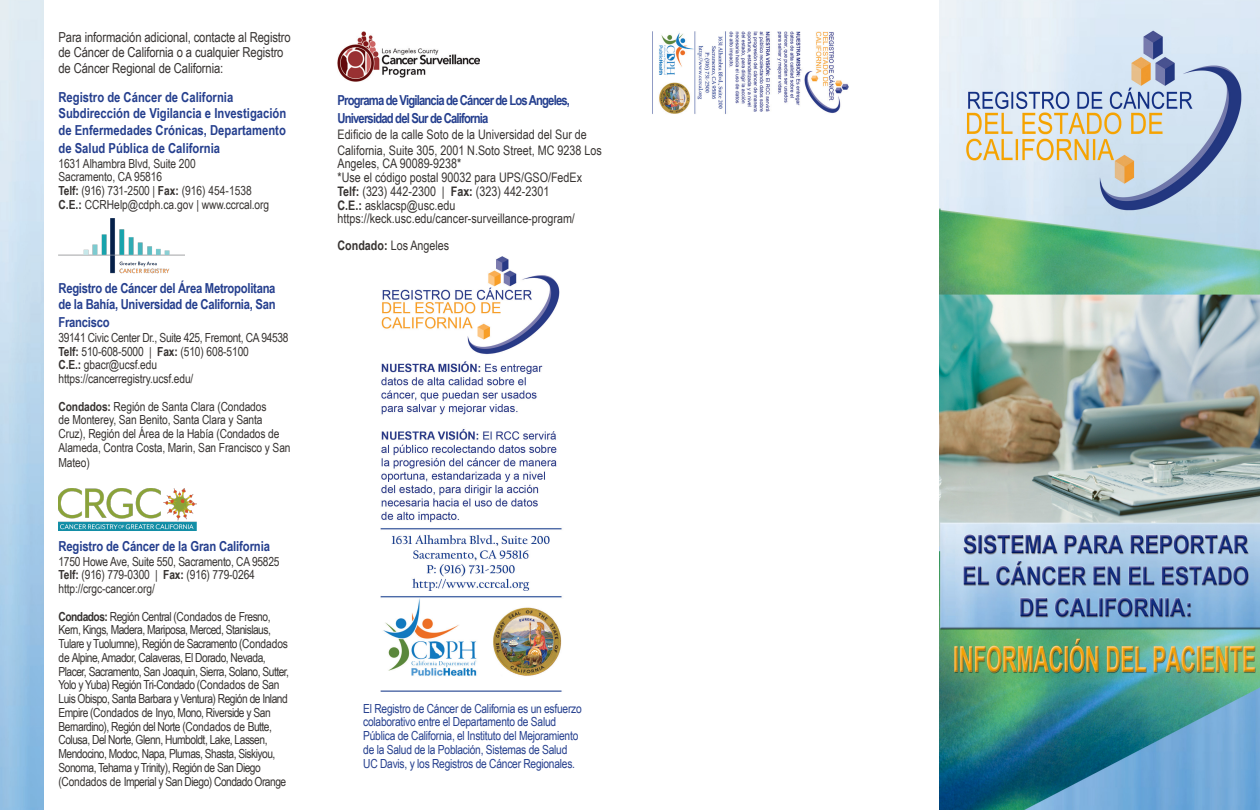
<style>
.page{position:relative;width:1260px;height:810px;background:#fff}
.page>*{position:absolute;margin:0;border:0;box-sizing:border-box;transform-origin:0 0}
.Bullet2{font:700 13.75px/16.2px "Arial Narrow";letter-spacing:-.01em;color:#253f8e}
.Bullet2-2{font:13.75px/15px "Arial Narrow";letter-spacing:-.01em;color:#373331}
.Bullet2-3{font:700 13.75px "Arial Narrow";letter-spacing:-.06em;color:#253f8e}
.Bullet2-4{font:13.12px/15.8px "Arial Narrow";color:#373331}
.Bullet2-5{font:12.5px/13.8px "Arial Narrow";letter-spacing:-.035em;color:#373331}
.Bullet2-6{font:12.5px/13.8px "Arial Narrow";letter-spacing:-.01em;color:#373331}
.Body{font:12.5px/13.8px "Arial Narrow";letter-spacing:-.02em;color:#253f8e}
.Bullet2-7{font:12.5px "Arial Narrow";color:#373331}
.Bullet2-8{font:12.5px "Arial Narrow";letter-spacing:-.005em;color:#373331}
.s1{font-weight:700}
</style>
<div class="page">
<img style="left:940px;top:0;width:320px;height:810px">
<img style="left:58px;top:489px;width:138px;height:41px">
<img style="left:338px;top:32px;width:141px;height:49px">
<img style="left:59px;top:218px;width:126px;height:56px">
<img style="left:381px;top:257px;width:181px;height:434px">
<img style="left:659px;top:32px;width:189px;height:82px">
<p class="Bullet2-2" style="left:58px;top:29px;width:234px">Para información adicional, contacte al Registro de Cáncer de California o a cualquier Registro</p>
<p class="Bullet2-2" style="left:58px;top:61px;width:166px">de Cáncer Regional de California:</p>
<p class="Bullet2" style="left:58px;top:89px;width:176px">Registro de Cáncer de California</p>
<p class="Bullet2" style="left:58px;top:105px;width:229px">Subdirección de Vigilancia e Investigación de Enfermedades Crónicas, Departamento</p>
<p class="Bullet2" style="left:58px;top:139px;width:163px">de Salud Pública de California</p>
<p class="Bullet2-6" style="left:58px;top:156px;width:139px">1631 Alhambra Blvd, Suite 200<br>Sacramento, CA 95816</p>
<p class="Bullet2-8" style="left:58px;top:182px;width:195px"><span class="s1">Telf:</span> (916) 731-2500 | <span class="s1">Fax:</span> (916) 454-1538</p>
<p class="Bullet2-7" style="left:58px;top:195px;width:212px"><span class="s1">C.E.:</span> CCRHelp@cdph.ca.gov | www.ccrcal.org</p>
<p class="Bullet2" style="left:58px;top:279px;width:219px">Registro de Cáncer del Área Metropolitana de la Bahía, Universidad de California, San</p>
<p class="Bullet2" style="left:58px;top:313px;width:53px">Francisco</p>
<p class="Bullet2-5" style="left:58px;top:330px;width:232px">39141 Civic Center Dr., Suite 425, Fremont, CA 94538</p>
<p class="Bullet2-6" style="left:58px;top:344px;width:192px"><span class="s1">Telf:</span> 510-608-5000 | <span class="s1">Fax:</span> (510) 608-5100</p>
<p class="Bullet2-6" style="left:58px;top:358px;width:100px"><span class="s1">C.E.:</span> gbacr@ucsf.edu</p>
<p class="Bullet2-6" style="left:58px;top:371px;width:136px">https://cancerregistry.ucsf.edu/</p>
<p class="Bullet2-6" style="left:58px;top:399px;width:234px"><span class="s1">Condados:</span> Región de Santa Clara (Condados<br>de Monterey, San Benito, Santa Clara y Santa Cruz), Región del Área de la Había (Condados de Alameda, Contra Costa, Marin, San Francisco y San</p>
<p class="Bullet2-5" style="left:58px;top:455px;width:33px">Mateo)</p>
<p class="Bullet2" style="left:58px;top:537px;width:213px">Registro de Cáncer de la Gran California</p>
<p class="Bullet2-5" style="left:58px;top:554px;width:223px">1750 Howe Ave, Suite 550, Sacramento, CA 95825</p>
<p class="Bullet2-6" style="left:58px;top:568px;width:198px"><span class="s1">Telf:</span> (916) 779-0300 | <span class="s1">Fax:</span> (916) 779-0264</p>
<p class="Bullet2-6" style="left:58px;top:581px;width:98px">http://crgc-cancer.org/</p>
<p class="Bullet2-5" style="left:58px;top:609px;width:232px"><span class="s1">Condados:</span> Región Central (Condados de Fresno, Kern, Kings, Madera, Mariposa, Merced, Stanislaus, Tulare y Tuolumne), Región de Sacramento (Condados de Alpine, Amador, Calaveras, El Dorado, Nevada, Placer, Sacramento, San Joaquin, Sierra, Solano, Sutter, Yolo y Yuba) Región Tri-Condado (Condados de San Luis Obispo, Santa Barbara y Ventura) Región de Inland Empire (Condados de Inyo, Mono, Riverside y San Bernardino), Región del Norte (Condados de Butte, Colusa, Del Norte, Glenn, Humboldt, Lake, Lassen, Mendocino, Modoc, Napa, Plumas, Shasta, Siskiyou, Sonoma, Tehama y Trinity), Región de San Diego (Condados de Imperial y San Diego) Condado Orange</p>
<p class="Bullet2-3" style="left:338px;top:90px;width:234px">Programa de Vigilancia de Cáncer de Los Angeles,</p>
<p class="Bullet2-3" style="left:338px;top:108px;width:152px">Universidad del Sur de California</p>
<p class="Bullet2-4" style="left:338px;top:126px;width:266px">Edificio de la calle Soto de la Universidad del Sur de<br>California, Suite 305, 2001 N.Soto Street, MC 9238 Los</p>
<p class="Bullet2-4" style="left:338px;top:156px;width:246px;line-height:13.8px">Angeles, CA 90089-9238*<br>*Use el código postal 90032 para UPS/GSO/FedEx</p>
<p class="Bullet2-4" style="left:338px;top:183px;width:213px"><span class="s1">Telf:</span> (323) 442-2300 | <span class="s1">Fax:</span> (323) 442-2301</p>
<p class="Bullet2-4" style="left:338px;top:197px;width:119px"><span class="s1">C.E.:</span> asklacsp@usc.edu</p>
<p class="Bullet2-4" style="left:338px;top:210px;width:239px">https://keck.usc.edu/cancer-surveillance-program/</p>
<p class="Bullet2-4" style="left:338px;top:237px;width:113px"><span class="s1">Condado:</span> Los Angeles</p>
<p class="Body" style="left:363px;top:701px;width:220px">El Registro de Cáncer de California es un esfuerzo colaborativo entre el Departamento de Salud Pública de California, el Instituto del Mejoramiento de la Salud de la Población, Sistemas de Salud UC Davis, y los Registros de Cáncer Regionales.</p>
</div>
